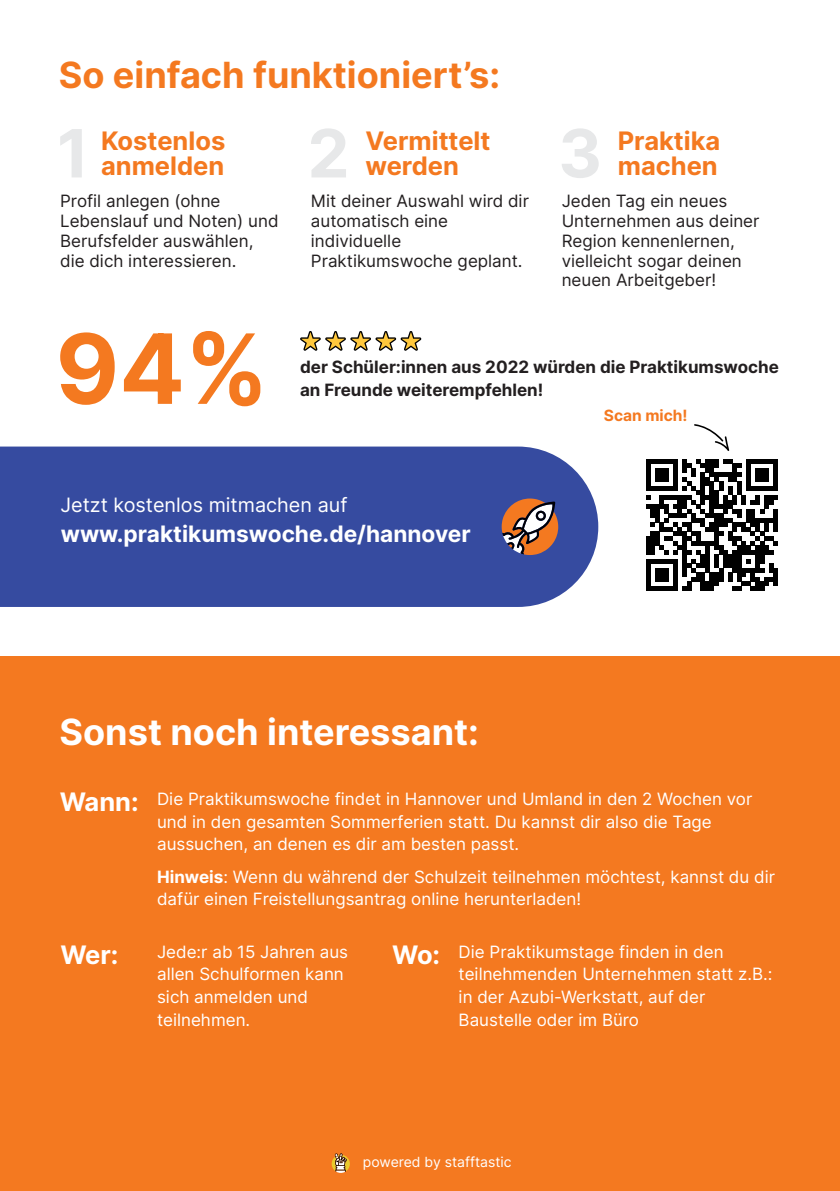
<style>
.page{position:relative;width:840px;height:1191px;background:#fff}
.page>*{position:absolute;margin:0;border:0;box-sizing:border-box;transform-origin:0 0}
.t1{font:700 96.8px "Inter";color:#f47920}
.t2{font:700 66.6px "Inter";color:#e7e8e9}
.t3{font:700 36px "Inter";color:#f47920}
.t4{font:700 36px "Inter";color:#fff}
.t5{font:700 25.4px/25.4px "Inter";color:#f47920}
.t6{font:700 25.4px "Inter";color:#fff}
.t7{font:700 22.6px "Inter";color:#fff}
.t8{font:19.8px "Inter";color:#fff}
.t9{font:17px/22.6px "Inter";color:#fff}
.t10{font:17px/19.8px "Inter";color:#231f20}
.t11{font:700 17px/22.6px "Inter";color:#231f20}
.t12{font:700 15.6px "Inter";color:#f47920}
.t13{font:14px "Inter";color:#fff}
.s1{font-weight:700;font-size:25.4px}
.s2{font-weight:700}
</style>
<div class="page">
<div style="left:0;top:656px;width:839px;height:535px;background:#f47920"></div>
<svg style="left:331px;top:1153px;width:18px;height:19px"></svg>
<div style="left:0;top:446px;width:598px;height:161px;background:#364ba0"></div>
<svg style="left:646px;top:424px;width:131px;height:167px"></svg>
<svg style="left:501px;top:498px;width:57px;height:57px"></svg>
<svg style="left:300px;top:331px;width:121px;height:20px"></svg>
<h3 class="t3" style="left:59px;top:53px;width:442px">So einfach funktioniert’s:</h3>
<h2 class="t2" style="left:57px;top:113px;width:34px">1</h2>
<h3 class="t5" style="left:101px;top:128px;width:126px">Kostenlos anmelden</h3>
<h2 class="t2" style="left:307px;top:113px;width:43px">2</h2>
<h3 class="t5" style="left:365px;top:128px;width:126px">Vermittelt werden</h3>
<h2 class="t2" style="left:558px;top:113px;width:45px">3</h2>
<h3 class="t5" style="left:617px;top:128px;width:104px">Praktika machen</h3>
<p class="t10" style="left:60px;top:191px;width:220px">Profil anlegen (ohne<br>Lebenslauf und Noten) und<br>Berufsfelder auswählen, die dich interessieren.</p>
<p class="t10" style="left:311px;top:191px;width:219px">Mit deiner Auswahl wird dir automatisch eine individuelle<br>Praktikumswoche geplant.</p>
<p class="t10" style="left:561px;top:191px;width:199px">Jeden Tag ein neues<br>Unternehmen aus deiner<br>Region kennenlernen, vielleicht sogar deinen neuen Arbeitgeber!</p>
<h1 class="t1" style="left:55px;top:310px;width:214px">94%</h1>
<p class="t11" style="left:300px;top:356px;width:480px">der Schüler:innen aus 2022 würden die Praktikumswoche an Freunde weiterempfehlen!</p>
<p class="t12" style="left:603px;top:406px;width:85px">Scan mich!</p>
<p class="t8" style="left:60px;top:493px;width:288px">Jetzt kostenlos mitmachen auf</p>
<h3 class="t7" style="left:61px;top:520px;width:411px">www.praktikumswoche.de/hannover</h3>
<h3 class="t4" style="left:59px;top:709px;width:421px">Sonst noch interessant:</h3>
<p class="t9" style="left:157px;top:787px;width:596px;text-indent:-97px"><span class="s1">Wann:</span> Die Praktikumswoche findet in Hannover und Umland in den 2 Wochen vor und in den gesamten Sommerferien statt. Du kannst dir also die Tage aussuchen, an denen es dir am besten passt.</p>
<p class="t9" style="left:157px;top:865px;width:619px"><span class="s2">Hinweis</span>: Wenn du während der Schulzeit teilnehmen möchtest, kannst du dir dafür einen Freistellungsantrag online herunterladen!</p>
<h3 class="t6" style="left:60px;top:939px;width:60px">Wer:</h3>
<p class="t9" style="left:157px;top:940px;width:192px">Jede:r ab 15 Jahren aus allen Schulformen kann sich anmelden und teilnehmen.</p>
<p class="t9" style="left:458px;top:940px;width:315px;text-indent:-66px"><span class="s1">Wo:</span> Die Praktikumstage finden in den teilnehmenden Unternehmen statt z.B.: in der Azubi-Werkstatt, auf der<br>Baustelle oder im Büro</p>
<p class="t13" style="left:363px;top:1153px;width:150px">powered by stafftastic</p>
</div>
